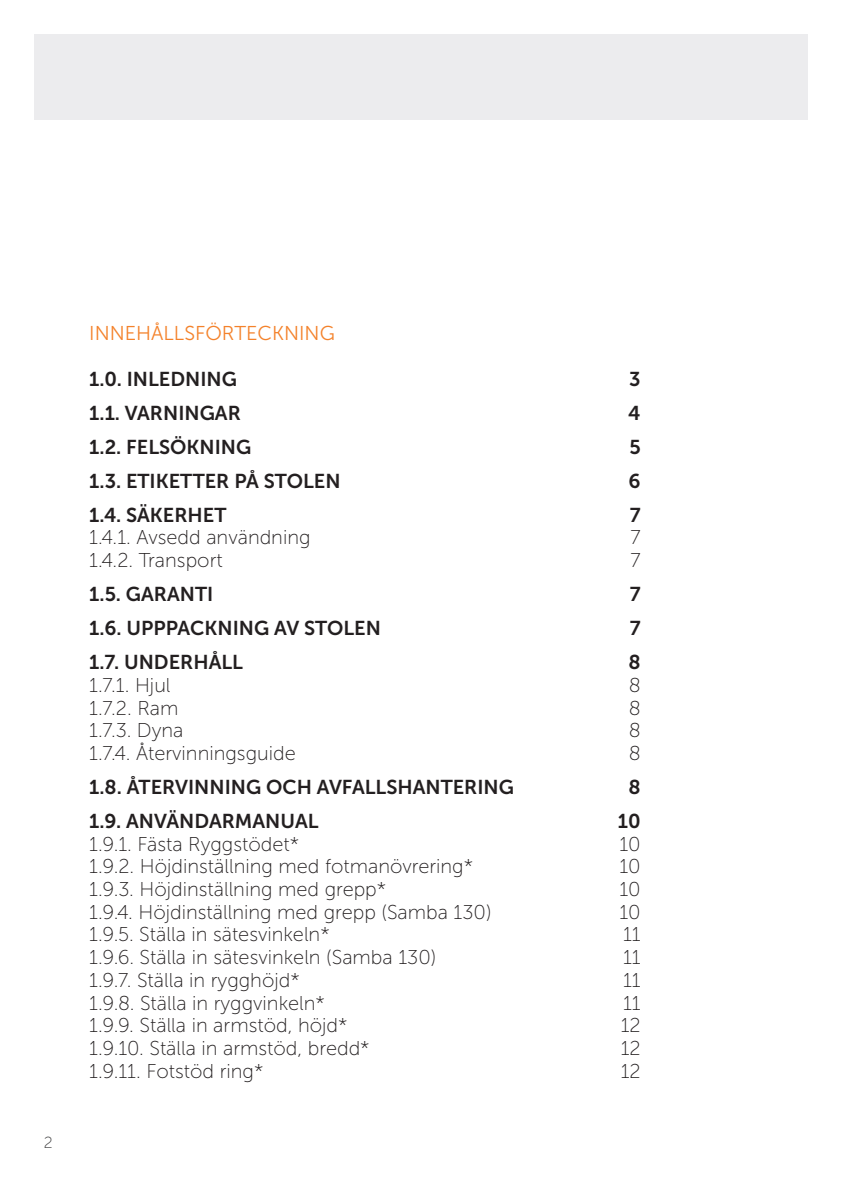
<style>
.page{position:relative;width:842px;height:1191px;background:#fff}
.page>*{position:absolute;margin:0;border:0;box-sizing:border-box;transform-origin:0 0}
.Brødtekst{font:20px "Museo Sans 100";color:#231f20}
.Nummerreret_afsnitsoverskrift{font:20px "Museo Sans 700";color:#231f20}
.Overskrift_orange{font:20px "Museo Sans 300";color:#f4822b}
.t1{font:16px "Museo Sans 100";color:#3e3e3f}
</style>
<div class="page">
<div style="left:34px;top:34px;width:774px;height:86px;background:#ececee"></div>
<p class="t1" style="left:44px;top:1133px;width:10px">2</p>
<p class="Overskrift_orange" style="left:89px;top:322px;width:247px">INNEHÅLLSFÖRTECKNING</p>
<p class="Nummerreret_afsnitsoverskrift" style="left:89px;top:367px;width:149px">1.0. INLEDNING</p>
<p class="Nummerreret_afsnitsoverskrift" style="left:629px;top:367px;width:13px">3</p>
<p class="Nummerreret_afsnitsoverskrift" style="left:89px;top:401px;width:153px">1.1. VARNINGAR</p>
<p class="Nummerreret_afsnitsoverskrift" style="left:628px;top:401px;width:14px">4</p>
<p class="Nummerreret_afsnitsoverskrift" style="left:89px;top:436px;width:163px">1.2. FELSÖKNING</p>
<p class="Nummerreret_afsnitsoverskrift" style="left:629px;top:436px;width:13px">5</p>
<p class="Nummerreret_afsnitsoverskrift" style="left:89px;top:470px;width:253px">1.3. ETIKETTER PÅ STOLEN</p>
<p class="Nummerreret_afsnitsoverskrift" style="left:629px;top:470px;width:14px">6</p>
<p class="Nummerreret_afsnitsoverskrift" style="left:89px;top:504px;width:139px">1.4. SÄKERHET</p>
<p class="Nummerreret_afsnitsoverskrift" style="left:630px;top:504px;width:12px">7</p>
<p class="Brødtekst" style="left:89px;top:527px;width:223px">1.4.1. Avsedd användning</p>
<p class="Brødtekst" style="left:630px;top:527px;width:12px">7</p>
<p class="Brødtekst" style="left:89px;top:549px;width:135px">1.4.2. Transport</p>
<p class="Brødtekst" style="left:630px;top:549px;width:12px">7</p>
<p class="Nummerreret_afsnitsoverskrift" style="left:89px;top:583px;width:125px">1.5. GARANTI</p>
<p class="Nummerreret_afsnitsoverskrift" style="left:630px;top:583px;width:12px">7</p>
<p class="Nummerreret_afsnitsoverskrift" style="left:89px;top:617px;width:293px">1.6. UPPPACKNING AV STOLEN</p>
<p class="Nummerreret_afsnitsoverskrift" style="left:630px;top:617px;width:12px">7</p>
<p class="Nummerreret_afsnitsoverskrift" style="left:89px;top:651px;width:155px">1.7. UNDERHÅLL</p>
<p class="Nummerreret_afsnitsoverskrift" style="left:628px;top:651px;width:14px">8</p>
<p class="Brødtekst" style="left:89px;top:674px;width:83px">1.7.1. Hjul</p>
<p class="Brødtekst" style="left:629px;top:674px;width:14px">8</p>
<p class="Brødtekst" style="left:89px;top:697px;width:91px">1.7.2. Ram</p>
<p class="Brødtekst" style="left:629px;top:697px;width:14px">8</p>
<p class="Brødtekst" style="left:89px;top:720px;width:96px">1.7.3. Dyna</p>
<p class="Brødtekst" style="left:629px;top:720px;width:14px">8</p>
<p class="Brødtekst" style="left:89px;top:742px;width:208px">1.7.4. Återvinningsguide</p>
<p class="Brødtekst" style="left:629px;top:742px;width:14px">8</p>
<p class="Nummerreret_afsnitsoverskrift" style="left:89px;top:776px;width:426px">1.8. ÅTERVINNING OCH AVFALLSHANTERING</p>
<p class="Nummerreret_afsnitsoverskrift" style="left:628px;top:776px;width:14px">8</p>
<p class="Nummerreret_afsnitsoverskrift" style="left:89px;top:810px;width:231px">1.9. ANVÄNDARMANUAL</p>
<p class="Nummerreret_afsnitsoverskrift" style="left:618px;top:810px;width:24px">10</p>
<p class="Brødtekst" style="left:89px;top:833px;width:211px">1.9.1. Fästa Ryggstödet*</p>
<p class="Brødtekst" style="left:619px;top:833px;width:23px">10</p>
<p class="Brødtekst" style="left:89px;top:856px;width:385px">1.9.2. Höjdinställning med fotmanövrering*</p>
<p class="Brødtekst" style="left:619px;top:856px;width:23px">10</p>
<p class="Brødtekst" style="left:89px;top:878px;width:298px">1.9.3. Höjdinställning med grepp*</p>
<p class="Brødtekst" style="left:619px;top:878px;width:23px">10</p>
<p class="Brødtekst" style="left:89px;top:901px;width:404px">1.9.4. Höjdinställning med grepp (Samba 130)</p>
<p class="Brødtekst" style="left:619px;top:901px;width:23px">10</p>
<p class="Brødtekst" style="left:89px;top:924px;width:242px">1.9.5. Ställa in sätesvinkeln*</p>
<p class="Brødtekst" style="left:623px;top:924px;width:19px">11</p>
<p class="Brødtekst" style="left:89px;top:946px;width:348px">1.9.6. Ställa in sätesvinkeln (Samba 130)</p>
<p class="Brødtekst" style="left:623px;top:946px;width:19px">11</p>
<p class="Brødtekst" style="left:89px;top:969px;width:212px">1.9.7. Ställa in rygghöjd*</p>
<p class="Brødtekst" style="left:623px;top:969px;width:19px">11</p>
<p class="Brødtekst" style="left:89px;top:992px;width:237px">1.9.8. Ställa in ryggvinkeln*</p>
<p class="Brødtekst" style="left:623px;top:992px;width:19px">11</p>
<p class="Brødtekst" style="left:89px;top:1014px;width:260px">1.9.9. Ställa in armstöd, höjd*</p>
<p class="Brødtekst" style="left:621px;top:1014px;width:21px">12</p>
<p class="Brødtekst" style="left:89px;top:1037px;width:282px">1.9.10. Ställa in armstöd, bredd*</p>
<p class="Brødtekst" style="left:621px;top:1037px;width:21px">12</p>
<p class="Brødtekst" style="left:89px;top:1060px;width:176px">1.9.11. Fotstöd ring*</p>
<p class="Brødtekst" style="left:621px;top:1060px;width:21px">12</p>
</div>
